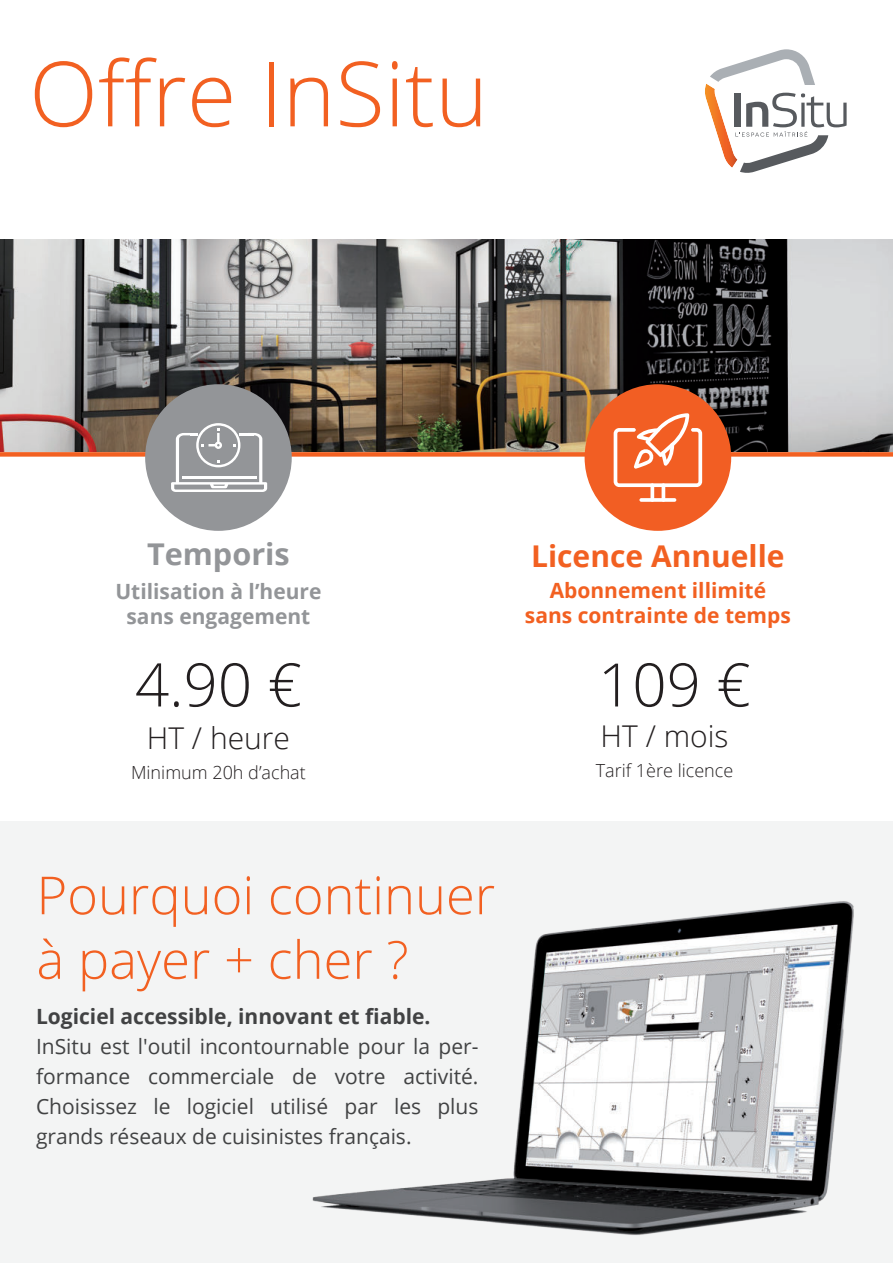
<style>
.page{position:relative;width:893px;height:1263px;background:#fff}
.page>*{position:absolute;margin:0;border:0;box-sizing:border-box;transform-origin:0 0}
.t1{font:300 90px "Open Sans";color:#f26021}
.t2{font:300 60px "Open Sans";color:#231f20}
.t3{font:300 52.5px/64.5px "Open Sans";color:#f26021}
.t4{font:300 30px "Open Sans";color:#231f20}
.t5{font:700 30px "Open Sans";color:#f26021}
.t6{font:700 30px "Open Sans";color:#939598}
.t7{font:21px/30px "Open Sans";color:#414243;text-align:justify}
.t8{font:700 21px/25.5px "Open Sans";color:#f26021;text-align:center}
.t9{font:700 21px "Open Sans";color:#414243}
.t10{font:700 21px/25.5px "Open Sans";color:#939598;text-align:center}
.t11{font:300 18px "Open Sans";color:#231f20}
</style>
<div class="page">
<div style="left:0;top:821px;width:893px;height:442px;background:#f3f4f4"></div>
<img style="left:312px;top:901px;width:542px;height:334px">
<img style="left:0;top:239px;width:893px;height:213px">
<div style="left:0;top:452px;width:893px;height:5px;background:#f26021"></div>
<div style="left:145px;top:384px;width:147px;height:147px;background:#939598;border-radius:50%"></div>
<svg style="left:171px;top:423px;width:96px;height:69px"></svg>
<div style="left:585px;top:384px;width:146px;height:147px;background:#f25e23;border-radius:50%"></div>
<svg style="left:650px;top:483px;width:4px;height:19px"></svg>
<hr style="left:662px;top:483px;width:3px;height:19px;background:#fff;border-radius:2px">
<svg style="left:639px;top:498px;width:37px;height:4px"></svg>
<svg style="left:614px;top:413px;width:88px;height:74px"></svg>
<svg style="left:705px;top:49px;width:142px;height:124px"></svg>
<h1 class="t1" style="left:29px;top:32px;width:460px">Offre InSitu</h1>
<h3 class="t6" style="left:147px;top:542px;width:144px">Temporis</h3>
<p class="t10" style="left:115px;top:580px;width:208px">Utilisation à l’heure sans engagement</p>
<h2 class="t2" style="left:135px;top:644px;width:168px">4.90 €</h2>
<h3 class="t4" style="left:147px;top:717px;width:145px">HT / heure</h3>
<p class="t11" style="left:131px;top:760px;width:176px">Minimum 20h d’achat</p>
<h3 class="t5" style="left:531px;top:544px;width:255px">Licence Annuelle</h3>
<p class="t8" style="left:525px;top:580px;width:267px">Abonnement illimité sans contrainte de temps</p>
<h2 class="t2" style="left:598px;top:644px;width:154px">109 €</h2>
<h3 class="t4" style="left:601px;top:716px;width:129px">HT / mois</h3>
<p class="t11" style="left:596px;top:758px;width:139px">Tarif 1ère licence</p>
<h3 class="t3" style="left:36px;top:861px;width:460px">Pourquoi continuer à payer + cher ?</h3>
<p class="t9" style="left:36px;top:1002px;width:396px">Logiciel accessible, innovant et fiable.</p>
<p class="t7" style="left:36px;top:1033px;width:444px">InSitu est l'outil incontournable pour la per&shy;formance commerciale de votre activité.<br>Choisissez le logiciel utilisé par les plus grands réseaux de cuisinistes français.</p>
</div>
